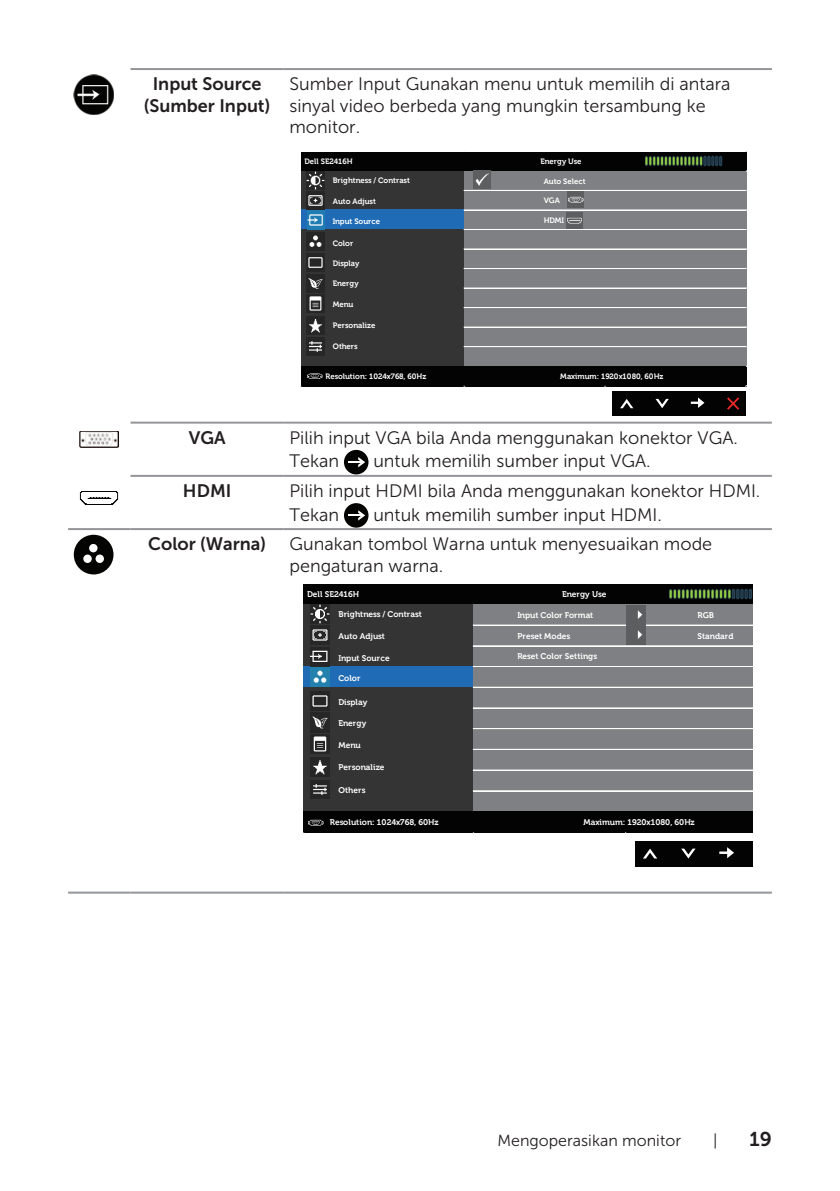
<style>
.page{position:relative;width:840px;height:1191px;background:#fff}
.page>*{position:absolute;margin:0;border:0;box-sizing:border-box;transform-origin:0 0}
.t1{font:20px "Museo Sans For Dell 700";color:#231f20}
.text_OSD_table{font:18px/21.6px "Museo Sans For Dell 300";color:#231f20}
.text_OSD_table-2{font:18px/21.6px "Museo Sans For Dell 700";color:#231f20;text-align:center}
.t2{font:16px "Museo Sans For Dell 300";color:#231f20}
.t3{font:700 8.2px "Museo For Dell";color:#fff}
.t4{font:700 7.8px "Museo For Dell";letter-spacing:.005em;color:#fff}
</style>
<div class="page">
<hr style="left:130px;top:68px;width:153px;height:2px;background:#939598">
<hr style="left:283px;top:68px;width:488px;height:2px;background:#939598">
<hr style="left:130px;top:421px;width:153px;height:2px;background:#939598">
<hr style="left:283px;top:421px;width:488px;height:2px;background:#939598">
<hr style="left:130px;top:475px;width:153px;height:2px;background:#939598">
<hr style="left:283px;top:475px;width:488px;height:2px;background:#939598">
<hr style="left:68px;top:528px;width:62px;height:2px;background:#939598">
<hr style="left:130px;top:528px;width:153px;height:2px;background:#939598">
<hr style="left:283px;top:528px;width:488px;height:2px;background:#939598">
<hr style="left:68px;top:891px;width:62px;height:2px;background:#939598">
<hr style="left:130px;top:891px;width:153px;height:2px;background:#939598">
<hr style="left:283px;top:891px;width:488px;height:2px;background:#939598">
<img style="left:74px;top:75px;width:39px;height:39px">
<div style="left:612px;top:391px;width:133px;height:25px;background:#030303"></div>
<svg style="left:620px;top:399px;width:13px;height:9px"></svg>
<svg style="left:655px;top:399px;width:13px;height:9px"></svg>
<svg style="left:690px;top:397px;width:14px;height:11px"></svg>
<svg style="left:727px;top:397px;width:11px;height:13px"></svg>
<div style="left:301px;top:152px;width:445px;height:19px;background:#030303"></div>
<div style="left:301px;top:171px;width:163px;height:39px;background:#343434"></div>
<div style="left:464px;top:171px;width:282px;height:39px;background:#7f8083"></div>
<div style="left:301px;top:210px;width:163px;height:20px;background:#1f6bb5"></div>
<div style="left:464px;top:210px;width:282px;height:20px;background:#7f8083"></div>
<div style="left:301px;top:229px;width:163px;height:137px;background:#343434"></div>
<div style="left:464px;top:229px;width:282px;height:137px;background:#7f8083"></div>
<div style="left:301px;top:366px;width:445px;height:20px;background:#030303"></div>
<hr style="left:464px;top:190px;width:282px;height:1px;background:#fff">
<hr style="left:464px;top:210px;width:282px;height:1px;background:#fff">
<hr style="left:464px;top:229px;width:282px;height:1px;background:#fff">
<hr style="left:464px;top:249px;width:282px;height:1px;background:#fff">
<hr style="left:464px;top:268px;width:282px;height:1px;background:#fff">
<hr style="left:464px;top:288px;width:282px;height:1px;background:#fff">
<hr style="left:464px;top:307px;width:282px;height:1px;background:#fff">
<hr style="left:464px;top:327px;width:282px;height:1px;background:#fff">
<hr style="left:464px;top:346px;width:282px;height:1px;background:#fff">
<img style="left:473px;top:171px;width:17px;height:18px">
<img style="left:307px;top:373px;width:15px;height:6px">
<img style="left:644px;top:155px;width:79px;height:12px">
<img style="left:566px;top:212px;width:16px;height:16px">
<img style="left:567px;top:192px;width:16px;height:15px">
<img style="left:307px;top:192px;width:17px;height:17px">
<img style="left:307px;top:233px;width:17px;height:17px">
<img style="left:307px;top:254px;width:17px;height:17px">
<img style="left:306px;top:274px;width:18px;height:18px">
<img style="left:307px;top:337px;width:17px;height:18px">
<img style="left:306px;top:295px;width:18px;height:17px">
<img style="left:306px;top:316px;width:18px;height:18px">
<img style="left:307px;top:211px;width:17px;height:18px">
<img style="left:307px;top:171px;width:17px;height:18px">
<img style="left:80px;top:431px;width:38px;height:16px">
<div style="left:344px;top:450px;width:24px;height:24px;background:#040503;border-radius:50%"></div>
<svg style="left:348px;top:457px;width:17px;height:10px"></svg>
<img style="left:79px;top:491px;width:40px;height:14px">
<div style="left:344px;top:503px;width:24px;height:24px;background:#040503;border-radius:50%"></div>
<svg style="left:348px;top:510px;width:17px;height:10px"></svg>
<div style="left:74px;top:535px;width:39px;height:39px;background:#040503;border-radius:50%"></div>
<div style="left:89px;top:544px;width:8px;height:8px;background:#fff;border-radius:50%"></div>
<svg style="left:83px;top:554px;width:9px;height:9px"></svg>
<div style="left:95px;top:554px;width:9px;height:9px;background:#fff;border-radius:50%"></div>
<div style="left:634px;top:841px;width:118px;height:25px;background:#030303"></div>
<svg style="left:643px;top:848px;width:14px;height:10px"></svg>
<svg style="left:681px;top:848px;width:14px;height:10px"></svg>
<svg style="left:719px;top:847px;width:14px;height:11px"></svg>
<div style="left:303px;top:584px;width:449px;height:21px;background:#030303"></div>
<div style="left:303px;top:604px;width:170px;height:63px;background:#343434"></div>
<div style="left:473px;top:604px;width:279px;height:63px;background:#7f8083"></div>
<div style="left:303px;top:666px;width:170px;height:21px;background:#1f6bb5"></div>
<div style="left:473px;top:666px;width:279px;height:21px;background:#7f8083"></div>
<div style="left:303px;top:687px;width:170px;height:125px;background:#343434"></div>
<div style="left:473px;top:687px;width:279px;height:125px;background:#7f8083"></div>
<div style="left:303px;top:811px;width:449px;height:21px;background:#030303"></div>
<hr style="left:473px;top:625px;width:279px;height:1px;background:#fff">
<hr style="left:473px;top:645px;width:279px;height:1px;background:#fff">
<hr style="left:473px;top:646px;width:279px;height:1px;background:#fff">
<hr style="left:473px;top:666px;width:279px;height:1px;background:#fff">
<hr style="left:473px;top:687px;width:279px;height:1px;background:#fff">
<hr style="left:473px;top:707px;width:279px;height:1px;background:#fff">
<hr style="left:473px;top:708px;width:279px;height:1px;background:#fff">
<hr style="left:473px;top:728px;width:279px;height:1px;background:#fff">
<hr style="left:473px;top:749px;width:279px;height:1px;background:#fff">
<hr style="left:473px;top:769px;width:279px;height:1px;background:#fff">
<hr style="left:473px;top:770px;width:279px;height:1px;background:#fff">
<hr style="left:473px;top:790px;width:279px;height:1px;background:#fff">
<img style="left:625px;top:605px;width:20px;height:40px">
<img style="left:308px;top:819px;width:15px;height:7px">
<img style="left:668px;top:588px;width:84px;height:12px">
<img style="left:310px;top:625px;width:19px;height:19px">
<img style="left:310px;top:647px;width:19px;height:39px">
<img style="left:310px;top:691px;width:19px;height:19px">
<img style="left:310px;top:713px;width:19px;height:19px">
<img style="left:310px;top:780px;width:19px;height:19px">
<img style="left:310px;top:735px;width:19px;height:18px">
<img style="left:310px;top:757px;width:19px;height:19px">
<img style="left:310px;top:604px;width:19px;height:19px">
<p class="text_OSD_table-2" style="left:144px;top:73px;width:128px">Input Source (Sumber Input)</p>
<p class="text_OSD_table" style="left:289px;top:73px;width:442px">Sumber Input Gunakan menu untuk memilih di antara sinyal video berbeda yang mungkin tersambung ke monitor.</p>
<p class="t4" style="left:304px;top:157px;width:50px">Dell SE2416H</p>
<p class="t4" style="left:540px;top:157px;width:43px">Energy Use</p>
<p class="t4" style="left:332px;top:176px;width:78px">Brightness / Contrast</p>
<p class="t4" style="left:332px;top:197px;width:45px">Auto Adjust</p>
<p class="t4" style="left:332px;top:216px;width:49px">Input Source</p>
<p class="t4" style="left:332px;top:238px;width:22px">Color</p>
<p class="t4" style="left:332px;top:259px;width:28px">Display</p>
<p class="t4" style="left:332px;top:279px;width:27px">Energy</p>
<p class="t4" style="left:332px;top:300px;width:22px">Menu</p>
<p class="t4" style="left:332px;top:321px;width:44px">Personalize</p>
<p class="t4" style="left:332px;top:342px;width:27px">Others</p>
<p class="t4" style="left:543px;top:176px;width:44px">Auto Select</p>
<p class="t4" style="left:543px;top:196px;width:18px">VGA</p>
<p class="t4" style="left:543px;top:216px;width:22px">HDMI</p>
<p class="t4" style="left:325px;top:372px;width:102px">Resolution: 1024x768, 60Hz</p>
<p class="t4" style="left:560px;top:372px;width:104px">Maximum: 1920x1080, 60Hz</p>
<p class="text_OSD_table-2" style="left:189px;top:426px;width:38px">VGA</p>
<p class="text_OSD_table" style="left:289px;top:425px;width:449px;line-height:23.8px">Pilih input VGA bila Anda menggunakan konektor VGA.<br>Tekan</p>
<p class="text_OSD_table" style="left:373px;top:450px;width:279px">untuk memilih sumber input VGA.</p>
<p class="text_OSD_table-2" style="left:183px;top:480px;width:50px">HDMI</p>
<p class="text_OSD_table" style="left:289px;top:479px;width:472px;line-height:23.8px">Pilih input HDMI bila Anda menggunakan konektor HDMI.<br>Tekan</p>
<p class="text_OSD_table" style="left:373px;top:504px;width:290px">untuk memilih sumber input HDMI.</p>
<p class="text_OSD_table-2" style="left:148px;top:533px;width:119px">Color (Warna)</p>
<p class="text_OSD_table" style="left:289px;top:533px;width:424px">Gunakan tombol Warna untuk menyesuaikan mode pengaturan warna.</p>
<p class="t3" style="left:517px;top:610px;width:77px">Input Color Format</p>
<p class="t3" style="left:697px;top:610px;width:18px">RGB</p>
<p class="t3" style="left:517px;top:631px;width:54px">Preset Modes</p>
<p class="t3" style="left:697px;top:631px;width:38px">Standard</p>
<p class="t3" style="left:517px;top:652px;width:81px">Reset Color Settings</p>
<p class="t3" style="left:307px;top:590px;width:54px">Dell SE2416H</p>
<p class="t3" style="left:561px;top:590px;width:46px">Energy Use</p>
<p class="t3" style="left:338px;top:609px;width:85px">Brightness / Contrast</p>
<p class="t3" style="left:338px;top:631px;width:48px">Auto Adjust</p>
<p class="t3" style="left:338px;top:653px;width:53px">Input Source</p>
<p class="t3" style="left:338px;top:674px;width:24px">Color</p>
<p class="t3" style="left:338px;top:697px;width:30px">Display</p>
<p class="t3" style="left:338px;top:718px;width:29px">Energy</p>
<p class="t3" style="left:338px;top:740px;width:24px">Menu</p>
<p class="t3" style="left:338px;top:762px;width:47px">Personalize</p>
<p class="t3" style="left:338px;top:785px;width:29px">Others</p>
<p class="t3" style="left:329px;top:817px;width:110px">Resolution: 1024x768, 60Hz</p>
<p class="t3" style="left:583px;top:817px;width:113px">Maximum: 1920x1080, 60Hz</p>
<p class="t2" style="left:497px;top:1131px;width:185px">Mengoperasikan monitor</p>
<p class="t2" style="left:712px;top:1131px;width:6px">|</p>
<p class="t1" style="left:749px;top:1127px;width:24px">19</p>
</div>
